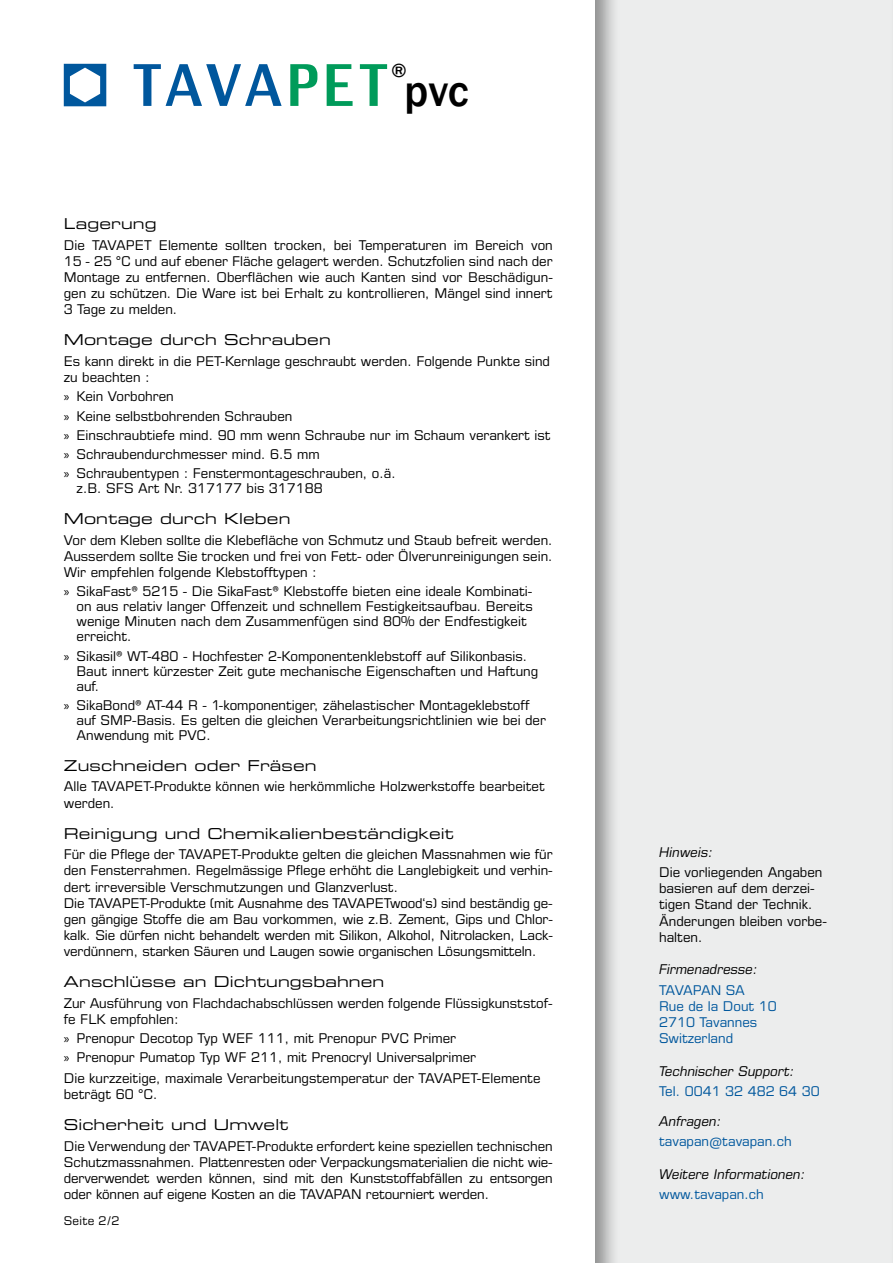
<style>
.page{position:relative;width:893px;height:1263px;background:#fff}
.page>*{position:absolute;margin:0;border:0;box-sizing:border-box;transform-origin:0 0}
.t1{font:500 45px "Franklin Gothic";color:#000}
.t2{font:500 19.5px "Franklin Gothic";color:#000}
.t3{font:15px "Eurostile LT Std Ex 2";letter-spacing:.01em;color:#000}
.t4{font:13.5px/16.2px "Eurostile LT Std";color:#000}
.t5{font:13.5px/16.2px "Eurostile LT Std";color:#00579d}
.t6{font:italic 13.5px "Eurostile LT Std";color:#000}
.t7{font:12px "Eurostile LT Std";letter-spacing:.025em;color:#000}
.s1{font-family:"Myriad Pro"}
</style>
<div class="page">
<div style="left:582px;top:0;width:311px;height:1263px;background:#000;opacity:.4"></div>
<svg style="left:134px;top:64px;width:148px;height:42px"></svg>
<svg style="left:290px;top:64px;width:27px;height:42px"></svg>
<svg style="left:327px;top:64px;width:26px;height:42px"></svg>
<svg style="left:360px;top:64px;width:27px;height:42px"></svg>
<svg style="left:64px;top:64px;width:42px;height:42px"></svg>
<h2 class="t2" style="left:391px;top:59px;width:17px">®</h2>
<h1 class="t1" style="left:404px;top:63px;width:66px">pvc</h1>
<p class="t3" style="left:64px;top:213px;width:94px">Lagerung</p>
<p class="t4" style="left:64px;top:236px;width:491px;text-align:justify">Die TAVAPET Elemente sollten trocken, bei Temperaturen im Bereich von 15 - 25 °C und auf ebener Fläche gelagert werden. Schutzfolien sind nach der Montage zu entfernen. Oberflächen wie auch Kanten sind vor Beschädigun&shy;gen zu schützen. Die Ware ist bei Erhalt zu kontrollieren, Mängel sind innert 3 Tage zu melden.</p>
<p class="t3" style="left:64px;top:330px;width:269px">Montage durch Schrauben</p>
<p class="t4" style="left:64px;top:353px;width:488px">Es kann direkt in die PET-Kernlage geschraubt werden. Folgende Punkte sind zu beachten :</p>
<p class="t4" style="left:64px;top:387px;width:488px;line-height:19.2px"><span class="s1">»</span> Kein Vorbohren<br><span class="s1">»</span> Keine selbstbohrenden Schrauben<br><span class="s1">»</span> Einschraubtiefe mind. 90 mm wenn Schraube nur im Schaum verankert ist <span class="s1">»</span> Schraubendurchmesser mind. 6.5 mm<br><span class="s1">»</span> Schraubentypen : Fenstermontageschrauben, o.ä.</p>
<p class="t4" style="left:77px;top:480px;width:248px">z.B. SFS Art Nr. 317177 bis 317188</p>
<p class="t3" style="left:64px;top:509px;width:228px">Montage durch Kleben</p>
<p class="t4" style="left:64px;top:532px;width:490px;text-align:justify">Vor dem Kleben sollte die Klebefläche von Schmutz und Staub befreit werden.<br>Ausserdem sollte Sie trocken und frei von Fett- oder Ölverunreinigungen sein.<br>Wir empfehlen folgende Klebstofftypen :</p>
<p class="t4" style="left:77px;top:584px;width:458px;line-height:15px;text-indent:-13px"><span class="s1">»</span> SikaFast® 5215 - Die SikaFast® Klebstoffe bieten eine ideale Kombinati&shy;on aus relativ langer Offenzeit und schnellem Festigkeitsaufbau. Bereits wenige Minuten nach dem Zusammenfügen sind 80% der Endfestigkeit erreicht.</p>
<p class="t4" style="left:77px;top:648px;width:463px;line-height:15px;text-indent:-13px"><span class="s1">»</span> Sikasil® WT-480 - Hochfester 2-Komponentenklebstoff auf Silikonbasis.<br>Baut innert kürzester Zeit gute mechanische Eigenschaften und Haftung auf.</p>
<p class="t4" style="left:77px;top:697px;width:471px;line-height:15px;text-indent:-13px"><span class="s1">»</span> SikaBond® AT-44 R - 1-komponentiger, zähelastischer Montageklebstoff auf SMP-Basis. Es gelten die gleichen Verarbeitungsrichtlinien wie bei der<br>Anwendung mit PVC.</p>
<p class="t3" style="left:64px;top:755px;width:254px">Zuschneiden oder Fräsen</p>
<p class="t4" style="left:64px;top:778px;width:483px">Alle TAVAPET-Produkte können wie herkömmliche Holzwerkstoffe bearbeitet werden.</p>
<p class="t3" style="left:64px;top:823px;width:392px">Reinigung und Chemikalienbeständigkeit</p>
<p class="t4" style="left:64px;top:846px;width:491px">Für die Pflege der TAVAPET-Produkte gelten die gleichen Massnahmen wie für den Fensterrahmen. Regelmässige Pflege erhöht die Langlebigkeit und verhin&shy;dert irreversible Verschmutzungen und Glanzverlust.<br>Die TAVAPET-Produkte (mit Ausnahme des TAVAPETwood‘s) sind beständig ge&shy;gen gängige Stoffe die am Bau vorkommen, wie z.B. Zement, Gips und Chlor&shy;kalk. Sie dürfen nicht behandelt werden mit Silikon, Alkohol, Nitrolacken, Lack&shy;verdünnern, starken Säuren und Laugen sowie organischen Lösungsmitteln.</p>
<p class="t3" style="left:64px;top:971px;width:322px">Anschlüsse an Dichtungsbahnen</p>
<p class="t4" style="left:64px;top:995px;width:490px">Zur Ausführung von Flachdachabschlüssen werden folgende Flüssigkunststof&shy;fe FLK empfohlen:</p>
<p class="t4" style="left:64px;top:1028px;width:478px;line-height:19.8px"><span class="s1">»</span> Prenopur Decotop Typ WEF 111, mit Prenopur PVC Primer<br><span class="s1">»</span> Prenopur Pumatop Typ WF 211, mit Prenocryl Universalprimer<br>Die kurzzeitige, maximale Verarbeitungstemperatur der TAVAPET-Elemente</p>
<p class="t4" style="left:64px;top:1086px;width:96px">beträgt 60 °C.</p>
<p class="t3" style="left:64px;top:1114px;width:226px">Sicherheit und Umwelt</p>
<p class="t4" style="left:64px;top:1137px;width:491px;text-align:justify">Die Verwendung der TAVAPET-Produkte erfordert keine speziellen technischen Schutzmassnahmen. Plattenresten oder Verpackungsmaterialien die nicht wie&shy;derverwendet werden können, sind mit den Kunststoffabfällen zu entsorgen oder können auf eigene Kosten an die TAVAPAN retourniert werden.</p>
<p class="t7" style="left:64px;top:1213px;width:57px">Seite 2/2</p>
<p class="t6" style="left:659px;top:844px;width:55px">Hinweis:</p>
<p class="t4" style="left:659px;top:864px;width:169px">Die vorliegenden Angaben basieren auf dem derzei&shy;tigen Stand der Technik.<br>Änderungen bleiben vorbe&shy;halten.</p>
<p class="t6" style="left:659px;top:961px;width:100px">Firmenadresse:</p>
<p class="t5" style="left:659px;top:982px;width:119px">TAVAPAN SA<br>Rue de la Dout 10<br>2710 Tavannes<br>Switzerland</p>
<p class="t6" style="left:659px;top:1063px;width:137px">Technischer Support:</p>
<p class="t5" style="left:659px;top:1083px;width:162px">Tel. 0041 32 482 64 30</p>
<p class="t6" style="left:659px;top:1113px;width:64px">Anfragen:</p>
<p class="t5" style="left:659px;top:1133px;width:134px">tavapan@tavapan.ch</p>
<p class="t6" style="left:659px;top:1166px;width:148px">Weitere Informationen:</p>
<p class="t5" style="left:659px;top:1186px;width:106px">www.tavapan.ch</p>
</div>
